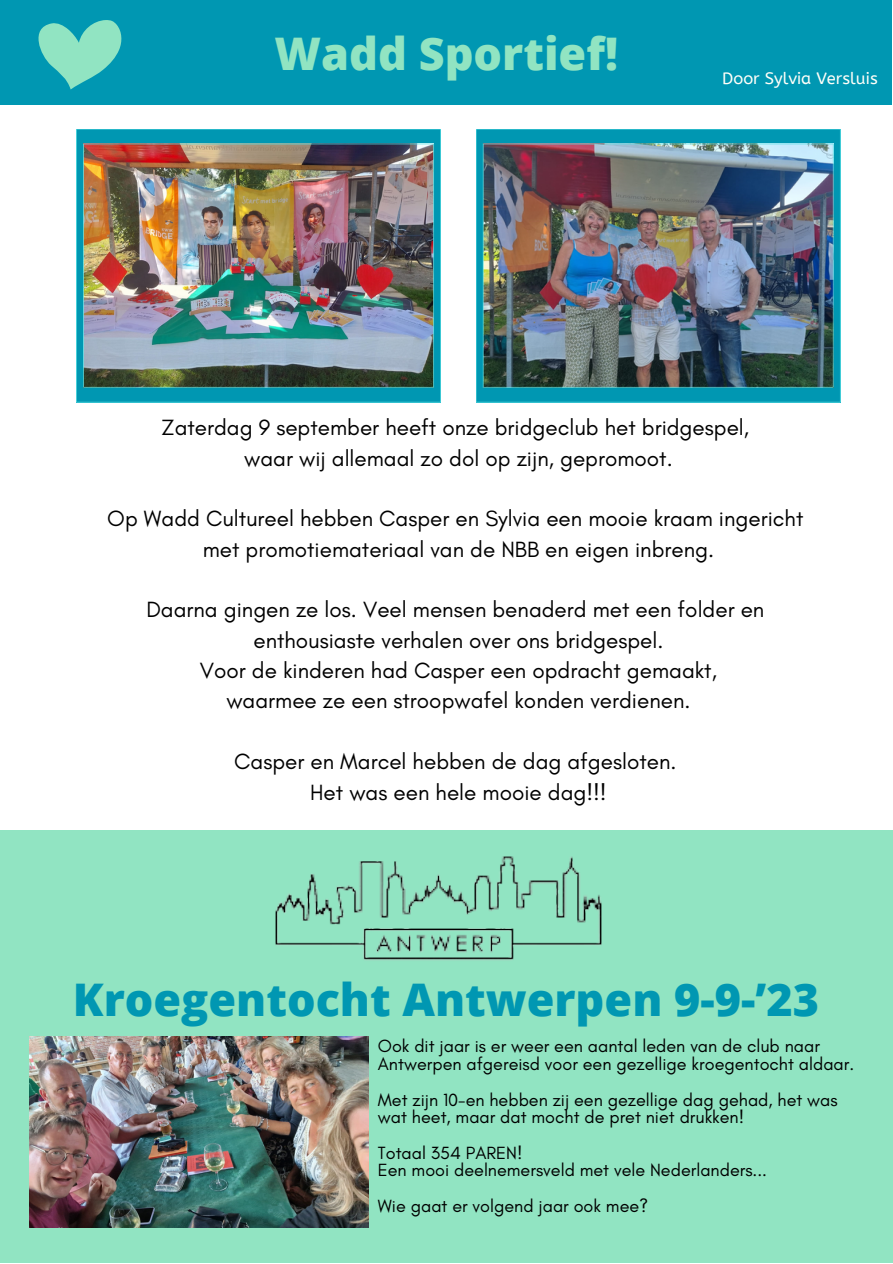
<style>
.page{position:relative;width:893px;height:1264px;background:#fff}
.page>*{position:absolute;margin:0;border:0;box-sizing:border-box;transform-origin:0 0}
.t1{font:800 45px "Open Sans";color:#0097b2}
.t2{font:800 45px "Open Sans";color:#91e4c2}
.t3{font:22.5px "Glacial Indifference";color:#000}
.t4{font:18px/17.7px "Glacial Indifference";color:#000}
.t5{font:16.5px "A Bee Zee";color:#fffff9}
</style>
<div class="page">
<div style="left:0;top:0;width:891px;height:105px;background:#0097b2"></div>
<div style="left:0;top:830px;width:892px;height:432px;background:#91e4c2"></div>
<svg style="left:38px;top:20px;width:84px;height:69px"></svg>
<img style="left:275px;top:856px;width:327px;height:104px">
<img style="left:29px;top:1036px;width:340px;height:191px">
<img style="left:476px;top:129px;width:364px;height:273px">
<img style="left:76px;top:129px;width:365px;height:273px">
<p class="t2" style="left:274px;top:21px;width:345px">Wadd Sportief!</p>
<p class="t5" style="left:722px;top:69px;width:157px">Door Sylvia Versluis</p>
<p class="t3" style="left:162px;top:414px;width:589px">Zaterdag 9 september heeft onze bridgeclub het bridgespel,</p>
<p class="t3" style="left:244px;top:444px;width:430px">waar wij allemaal zo dol op zijn, gepromoot.</p>
<p class="t3" style="left:107px;top:505px;width:697px">Op Wadd Cultureel hebben Casper en Sylvia een mooie kraam ingericht</p>
<p class="t3" style="left:203px;top:535px;width:513px">met promotiemateriaal van de NBB en eigen inbreng.</p>
<p class="t3" style="left:146px;top:596px;width:619px">Daarna gingen ze los. Veel mensen benaderd met een folder en</p>
<p class="t3" style="left:253px;top:626px;width:411px">enthousiaste verhalen over ons bridgespel.</p>
<p class="t3" style="left:200px;top:656px;width:518px">Voor de kinderen had Casper een opdracht gemaakt,</p>
<p class="t3" style="left:226px;top:687px;width:465px">waarmee ze een stroopwafel konden verdienen.</p>
<p class="t3" style="left:234px;top:747px;width:444px">Casper en Marcel hebben de dag afgesloten.</p>
<p class="t3" style="left:310px;top:778px;width:298px">Het was een hele mooie dag!!!</p>
<p class="t1" style="left:73px;top:968px;width:747px">Kroegentocht Antwerpen 9-9-’23</p>
<p class="t4" style="left:378px;top:1037px;width:478px">Ook dit jaar is er weer een aantal leden van de club naar<br>Antwerpen afgereisd voor een gezellige kroegentocht aldaar.</p>
<p class="t4" style="left:378px;top:1090px;width:461px">Met zijn 10-en hebben zij een gezellige dag gehad, het was wat heet, maar dat mocht de pret niet drukken!</p>
<p class="t4" style="left:378px;top:1143px;width:146px">Totaal 354 PAREN!</p>
<p class="t4" style="left:378px;top:1161px;width:390px">Een mooi deelnemersveld met vele Nederlanders...</p>
<p class="t4" style="left:378px;top:1196px;width:272px">Wie gaat er volgend jaar ook mee?</p>
</div>
